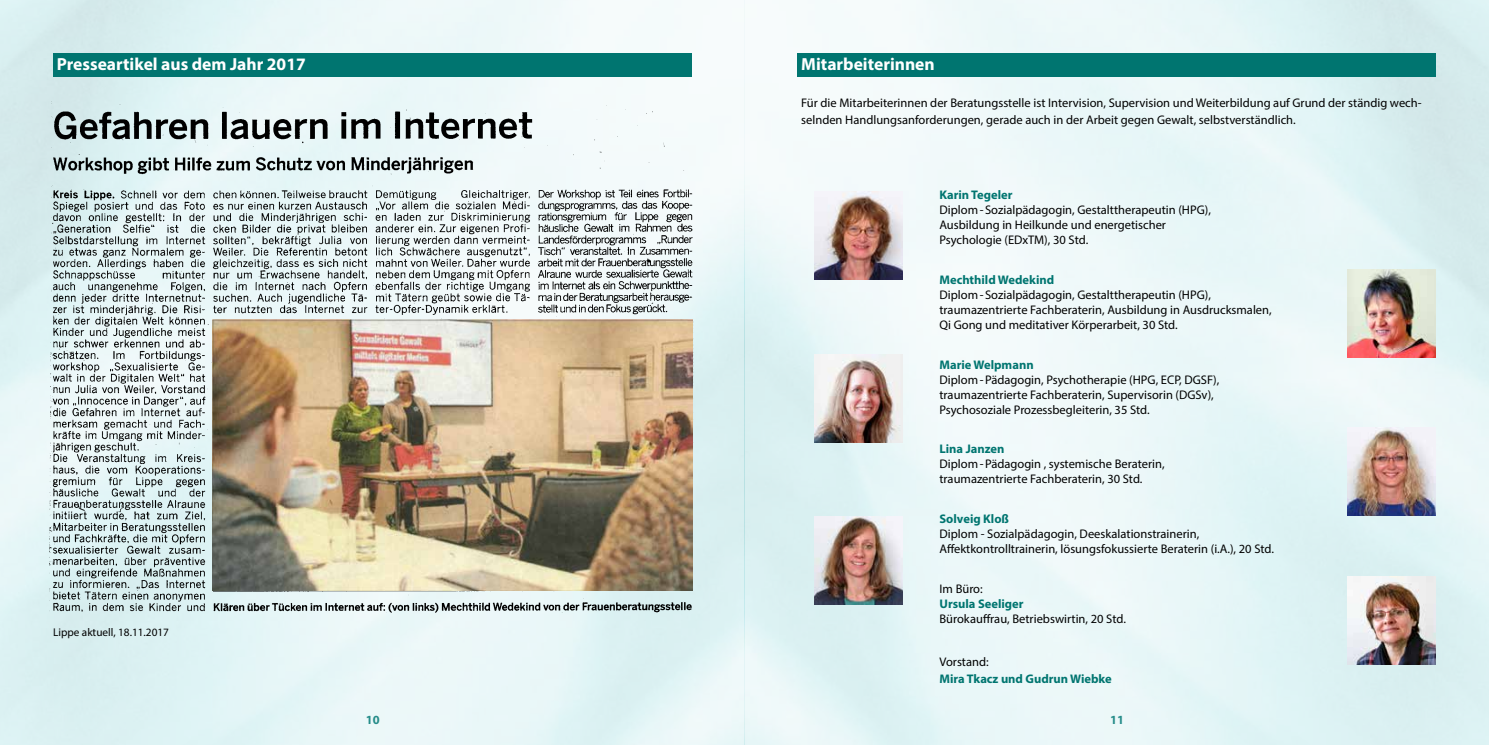
<style>
.page{position:relative;width:1489px;height:745px;background:#fff}
.page>*{position:absolute;margin:0;border:0;box-sizing:border-box;transform-origin:0 0}
.t1{font:700 17.5px "Myriad Pro";color:#fff}
.t2{font:12.5px/15px "Myriad Pro";color:#000}
.t3{font:700 12.5px "Myriad Pro";color:#007570}
.t4{font:11.25px "Myriad Pro";color:#000}
</style>
<div class="page">
<img style="left:0;top:0;width:1488px;height:744px">
<div style="left:797px;top:53px;width:638px;height:24px;background:#007570"></div>
<img style="left:1347px;top:270px;width:88px;height:88px">
<img style="left:815px;top:516px;width:87px;height:87px">
<img style="left:815px;top:354px;width:87px;height:88px">
<img style="left:815px;top:192px;width:87px;height:88px">
<img style="left:1347px;top:427px;width:88px;height:88px">
<div style="left:53px;top:53px;width:638px;height:24px;background:#007570"></div>
<img style="left:1347px;top:576px;width:88px;height:88px">
<img style="left:50px;top:101px;width:644px;height:511px">
<img style="left:213px;top:319px;width:480px;height:270px">
<h1 class="t1" style="left:57px;top:53px;width:250px">Presseartikel aus dem Jahr 2017</h1>
<p class="t4" style="left:53px;top:625px;width:117px">Lippe aktuell, 18.11.2017</p>
<h1 class="t1" style="left:801px;top:53px;width:135px">Mitarbeiterinnen</h1>
<p class="t2" style="left:801px;top:94px;width:622px;line-height:17.5px">Für die Mitarbeiterinnen der Beratungsstelle ist Intervision, Supervision und Weiterbildung auf Grund der ständig wech&shy;selnden Handlungsanforderungen, gerade auch in der Arbeit gegen Gewalt, selbstverständlich.</p>
<p class="t3" style="left:939px;top:186px;width:74px">Karin Tegeler</p>
<p class="t2" style="left:939px;top:202px;width:273px">Diplom- Sozialpädagogin, Gestalttherapeutin (HPG),<br>Ausbildung in Heilkunde und energetischer<br>Psychologie (EDxTM), 30 Std.</p>
<p class="t3" style="left:939px;top:271px;width:116px">Mechthild Wedekind</p>
<p class="t2" style="left:939px;top:286px;width:334px">Diplom- Sozialpädagogin, Gestalttherapeutin (HPG), traumazentrierte Fachberaterin, Ausbildung in Ausdrucksmalen,<br>Qi Gong und meditativer Körperarbeit, 30 Std.</p>
<p class="t3" style="left:939px;top:356px;width:96px">Marie Welpmann</p>
<p class="t2" style="left:939px;top:371px;width:281px">Diplom-Pädagogin, Psychotherapie (HPG, ECP, DGSF), traumazentrierte Fachberaterin, Supervisorin (DGSv),<br>Psychosoziale Prozessbegleiterin, 35 Std.</p>
<p class="t3" style="left:939px;top:441px;width:66px">Lina Janzen</p>
<p class="t2" style="left:939px;top:456px;width:227px">Diplom-Pädagogin , systemische Beraterin, traumazentrierte Fachberaterin, 30 Std.</p>
<p class="t3" style="left:939px;top:510px;width:71px">Solveig Kloß</p>
<p class="t2" style="left:939px;top:526px;width:336px">Diplom - Sozialpädagogin, Deeskalationstrainerin,<br>Affektkontrolltrainerin, lösungsfokussierte Beraterin (i.A.), 20 Std.</p>
<p class="t2" style="left:939px;top:581px;width:45px">Im Büro:</p>
<p class="t3" style="left:939px;top:595px;width:86px">Ursula Seeliger</p>
<p class="t2" style="left:939px;top:611px;width:188px">Bürokauffrau, Betriebswirtin, 20 Std.</p>
<p class="t2" style="left:939px;top:653px;width:51px">Vorstand:</p>
<p class="t3" style="left:939px;top:670px;width:174px">Mira Tkacz und Gudrun Wiebke</p>
<p class="t3" style="left:366px;top:711px;width:15px">10</p>
<p class="t3" style="left:1110px;top:711px;width:15px">11</p>
</div>
